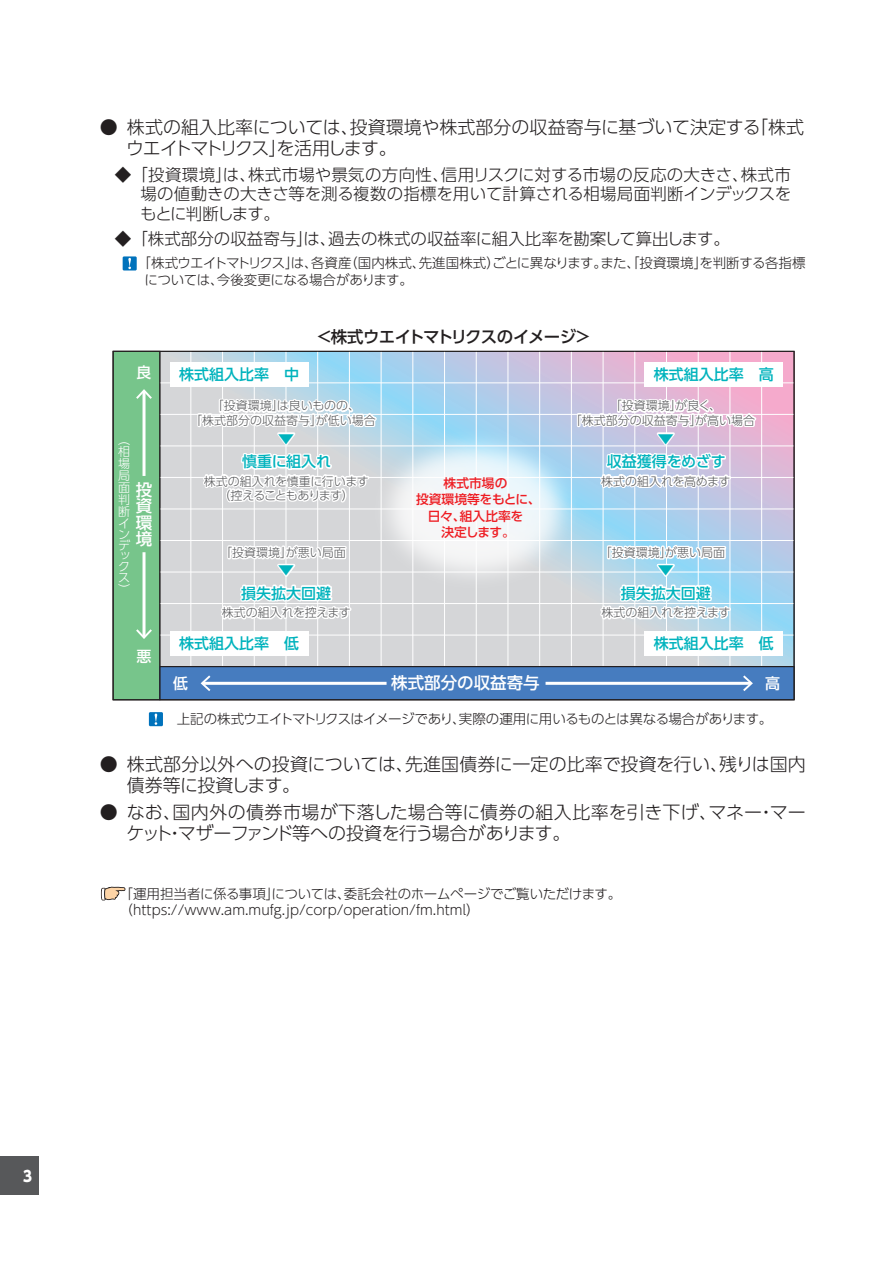
<style>
.page{position:relative;width:893px;height:1263px;background:#fff}
.page>*{position:absolute;margin:0;border:0;box-sizing:border-box;transform-origin:0 0}
.t1{font:300 18px/21px "UD Shin Go Pro";color:#231f20}
.t2{font:300 16.5px/19.5px "UD Shin Go Pro";letter-spacing:-.01em;color:#231f20;text-align:justify}
.t3{font:500 16.5px "UD Shin Go Pro";letter-spacing:-.05em;color:#231f20}
.t4{font:500 16.5px/16.5px "UD Shin Go Pro";color:#fff;text-align:justify}
.t5{font:300 16.5px "UD Shin Go Pro";color:#fff}
.t6{font:500 15px "UD Shin Go Pro";color:#00b3bd}
.t7{font:500 15px "UD Shin Go Pro";color:#fff}
.t8{font:800 15px "UD Shin Go Pro";color:#fff;scale:.9 1}
.t9{font:300 13.5px/16.5px "UD Shin Go Pro";color:#231f20}
.t10{font:300 13.5px/16.5px "UD Shin Go Pro";letter-spacing:-.02em;color:#231f20}
.t11{font:300 13.5px "UD Shin Go Pro";letter-spacing:-.045em;color:#231f20}
.t12{font:500 12.75px/16.5px "UD Shin Go Pro";color:#ee1d23;text-align:center}
.t13{font:300 12px/14.2px "UD Shin Go Pro";color:#57585a;text-align:center}
.t14{font:300 12px/14.2px "UD Shin Go Pro";letter-spacing:-.035em;color:#57585a;text-align:center}
.t15{font:300 12px/11.9px "UD Shin Go Pro";color:#fff}
</style>
<div class="page">
<div style="left:0;top:1157px;width:38px;height:38px;background:#57585a"></div>
<div style="left:123px;top:256px;width:14px;height:14px;background:#0072bc"></div>
<svg style="left:128px;top:258px;width:3px;height:11px"></svg>
<svg style="left:160px;top:353px;width:632px;height:313px;background:#c8cede"></svg>
<div style="left:113px;top:351px;width:47px;height:349px;background:#77c58b"></div>
<div style="left:160px;top:667px;width:634px;height:33px;background:#467cbf"></div>
<hr style="left:191px;top:351px;width:1px;height:315px;background:#fff">
<hr style="left:222px;top:351px;width:1px;height:315px;background:#fff">
<hr style="left:254px;top:351px;width:1px;height:315px;background:#fff">
<hr style="left:286px;top:351px;width:1px;height:315px;background:#fff">
<hr style="left:317px;top:351px;width:1px;height:315px;background:#fff">
<hr style="left:349px;top:351px;width:1px;height:315px;background:#fff">
<hr style="left:381px;top:351px;width:1px;height:315px;background:#fff">
<hr style="left:413px;top:351px;width:1px;height:315px;background:#fff">
<hr style="left:444px;top:351px;width:1px;height:315px;background:#fff">
<hr style="left:476px;top:351px;width:1px;height:315px;background:#fff">
<hr style="left:508px;top:351px;width:1px;height:315px;background:#fff">
<hr style="left:539px;top:351px;width:1px;height:315px;background:#fff">
<hr style="left:571px;top:351px;width:1px;height:315px;background:#fff">
<hr style="left:603px;top:351px;width:1px;height:315px;background:#fff">
<hr style="left:634px;top:351px;width:1px;height:315px;background:#fff">
<hr style="left:666px;top:351px;width:1px;height:315px;background:#fff">
<hr style="left:698px;top:351px;width:1px;height:315px;background:#fff">
<hr style="left:730px;top:351px;width:1px;height:315px;background:#fff">
<hr style="left:761px;top:351px;width:1px;height:315px;background:#fff">
<hr style="left:160px;top:383px;width:634px;height:1px;background:#fff">
<hr style="left:160px;top:414px;width:634px;height:1px;background:#fff">
<hr style="left:160px;top:446px;width:634px;height:1px;background:#fff">
<hr style="left:160px;top:477px;width:634px;height:1px;background:#fff">
<hr style="left:160px;top:509px;width:634px;height:1px;background:#fff">
<hr style="left:160px;top:540px;width:634px;height:1px;background:#fff">
<hr style="left:160px;top:572px;width:634px;height:1px;background:#fff">
<hr style="left:160px;top:603px;width:634px;height:1px;background:#fff">
<hr style="left:160px;top:635px;width:634px;height:1px;background:#fff">
<hr style="left:160px;top:666px;width:634px;height:1px;background:#231f20">
<svg style="left:136px;top:389px;width:16px;height:10px"></svg>
<svg style="left:136px;top:629px;width:16px;height:10px"></svg>
<div style="left:645px;top:362px;width:138px;height:24px;background:#fff"></div>
<div style="left:645px;top:632px;width:138px;height:24px;background:#fff"></div>
<div style="left:170px;top:362px;width:138px;height:24px;background:#fff"></div>
<div style="left:170px;top:632px;width:138px;height:24px;background:#fff"></div>
<img style="left:337px;top:393px;width:277px;height:232px">
<svg style="left:201px;top:675px;width:9px;height:16px"></svg>
<svg style="left:743px;top:675px;width:10px;height:16px"></svg>
<hr style="left:159px;top:351px;width:1px;height:349px;background:#231f20">
<hr style="left:143px;top:391px;width:3px;height:85px;background:#fff">
<hr style="left:143px;top:552px;width:3px;height:85px;background:#fff">
<hr style="left:203px;top:682px;width:184px;height:3px;background:#fff">
<hr style="left:546px;top:682px;width:205px;height:3px;background:#fff">
<svg style="left:575px;top:379px;width:184px;height:114px"></svg>
<svg style="left:598px;top:511px;width:134px;height:113px"></svg>
<svg style="left:196px;top:378px;width:183px;height:246px"></svg>
<div style="left:149px;top:712px;width:14px;height:14px;background:#0072bc"></div>
<svg style="left:155px;top:713px;width:2px;height:12px"></svg>
<svg style="left:100px;top:886px;width:26px;height:15px"></svg>
<p class="t1" style="left:126px;top:116px;width:679px;text-indent:-26px">● 株式の組入比率については、投資環境や株式部分の収益寄与に基づいて決定する「株式ウエイトマトリクス」を活用します。</p>
<p class="t2" style="left:140px;top:164px;width:652px;text-indent:-25px">◆「投資環境」は、株式市場や景気の方向性、信用リスクに対する市場の反応の大きさ、株式市場の値動きの大きさ等を測る複数の指標を用いて計算される相場局面判断インデックスをもとに判断します。</p>
<p class="t2" style="left:115px;top:229px;width:616px">◆「株式部分の収益寄与」は、過去の株式の収益率に組入比率を勘案して算出します。</p>
<p class="t10" style="left:144px;top:254px;width:663px;text-indent:-7px">「株式ウエイトマトリクス」は、各資産（国内株式、先進国株式）ごとに異なります。また、「投資環境」を判断する各指標については、今後変更になる場合があります。</p>
<p class="t7" style="left:136px;top:360px;width:16px">良</p>
<p class="t15" style="left:118px;top:433px;width:14px">（相場局面判断インデ</p>
<p class="t15" style="left:118px;top:550px;width:13px;line-height:11.1px;text-align:justify">ックス）</p>
<p class="t4" style="left:136px;top:481px;width:18px">投資環境</p>
<p class="t7" style="left:136px;top:644px;width:16px">悪</p>
<p class="t6" style="left:179px;top:362px;width:121px">株式組入比率　中</p>
<p class="t3" style="left:316px;top:323px;width:277px">＜株式ウエイトマトリクスのイメージ＞</p>
<p class="t6" style="left:654px;top:362px;width:121px">株式組入比率　高</p>
<p class="t13" style="left:190px;top:398px;width:187px">「投資環境」は良いものの、<br>「株式部分の収益寄与」が低い場合</p>
<p class="t6" style="left:242px;top:449px;width:91px">慎重に組入れ</p>
<p class="t14" style="left:204px;top:473px;width:166px">株式の組入れを慎重に行います（控えることもあります）</p>
<p class="t5" style="left:278px;top:425px;width:18px">▼</p>
<p class="t12" style="left:416px;top:474px;width:126px">株式市場の<br>投資環境等をもとに、日々、組入比率を<br>決定します。</p>
<p class="t13" style="left:570px;top:398px;width:187px">「投資環境」が良く、<br>「株式部分の収益寄与」が高い場合</p>
<p class="t6" style="left:607px;top:449px;width:120px">収益獲得をめざす</p>
<p class="t13" style="left:601px;top:473px;width:131px">株式の組入れを高めます</p>
<p class="t5" style="left:657px;top:425px;width:18px">▼</p>
<p class="t13" style="left:220px;top:545px;width:127px">「投資環境」が悪い局面</p>
<p class="t6" style="left:241px;top:581px;width:91px">損失拡大回避</p>
<p class="t13" style="left:222px;top:605px;width:131px">株式の組入れを控えます</p>
<p class="t5" style="left:278px;top:556px;width:18px">▼</p>
<p class="t13" style="left:600px;top:545px;width:127px">「投資環境」が悪い局面</p>
<p class="t6" style="left:621px;top:581px;width:91px">損失拡大回避</p>
<p class="t13" style="left:601px;top:605px;width:131px">株式の組入れを控えます</p>
<p class="t5" style="left:657px;top:556px;width:18px">▼</p>
<p class="t6" style="left:179px;top:631px;width:121px">株式組入比率　低</p>
<p class="t6" style="left:654px;top:631px;width:121px">株式組入比率　低</p>
<p class="t7" style="left:173px;top:671px;width:16px">低</p>
<p class="t4" style="left:391px;top:673px;width:150px">株式部分の収益寄与</p>
<p class="t7" style="left:765px;top:671px;width:16px">高</p>
<p class="t11" style="left:177px;top:708px;width:597px">上記の株式ウエイトマトリクスはイメージであり、実際の運用に用いるものとは異なる場合があります。</p>
<p class="t1" style="left:127px;top:752px;width:680px;text-indent:-27px">● 株式部分以外への投資については、先進国債券に一定の比率で投資を行い、残りは国内債券等に投資します。</p>
<p class="t1" style="left:127px;top:800px;width:681px;text-indent:-27px">● なお、国内外の債券市場が下落した場合等に債券の組入比率を引き下げ、マネー・マーケット・マザーファンド等への投資を行う場合があります。</p>
<p class="t9" style="left:120px;top:885px;width:503px">「運用担当者に係る事項」については、委託会社のホームページでご覧いただけます。（https://www.am.mufg.jp/corp/operation/fm.html）</p>
<p class="t8" style="left:23px;top:1163px;width:11px">3</p>
</div>
